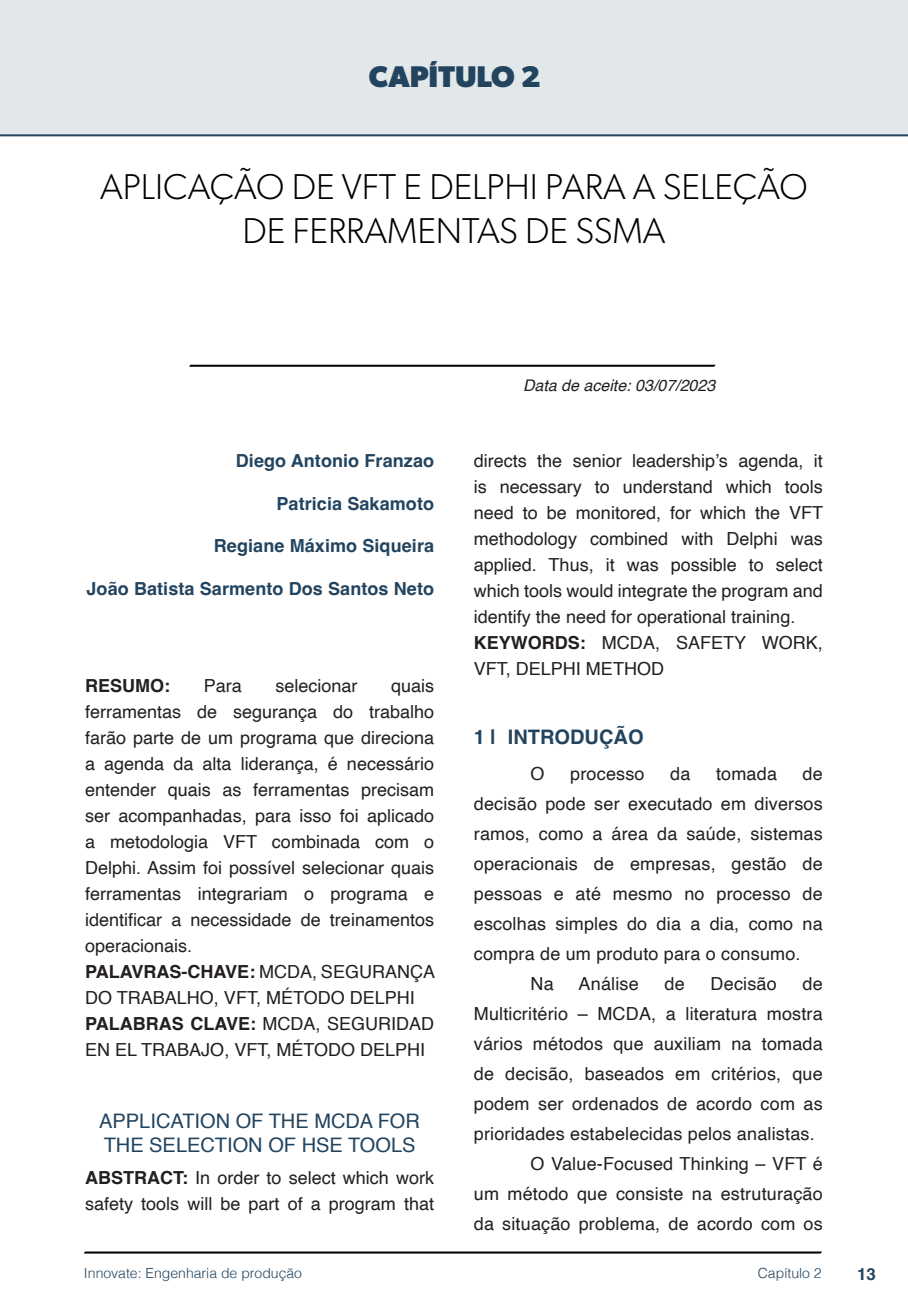
<style>
.page{position:relative;width:908px;height:1304px;background:#fff}
.page>*{position:absolute;margin:0;border:0;box-sizing:border-box;transform-origin:0 0}
.t1{font:300 36px/44px "Gibson";color:#000;text-align:center}
.t2{font:700 30px "Gibson";color:#23445f}
.t3{font:20px/24px "Helvetica";color:#23445f}
.t4{font:700 20px "Helvetica";color:#23445f}
.t5{font:18px/26px "Helvetica";color:#231f20}
.t6{font:700 18px "Helvetica";letter-spacing:.005em;color:#23445f}
.t7{font:700 18px "Helvetica";color:#231f20}
.t8{font:700 16.8px "Helvetica";color:#23445f}
.t9{font:italic 16px "Helvetica";color:#231f20}
.t10{font:300 14px "Helvetica";color:#23445f}
.s1{font-weight:700}
</style>
<div class="page">
<svg style="left:84px;top:1251px;width:737px;height:3px;background:#515151"></svg>
<svg style="left:189px;top:364px;width:526px;height:3px;background:#4f4f4f"></svg>
<div style="left:0;top:0;width:907px;height:136px;background:#e2e7e9"></div>
<div style="left:44px;top:72px;width:68px;height:61px;background:#e2e7e9"></div>
<h2 class="t2" style="left:369px;top:58px;width:173px">CAPÍTULO 2</h2>
<h1 class="t1" style="left:100px;top:164px;width:708px">APLICAÇÃO DE VFT E DELPHI PARA A SELEÇÃO<br>DE FERRAMENTAS DE SSMA</h1>
<p class="t6" style="left:236px;top:450px;width:200px">Diego Antonio Franzao</p>
<p class="t6" style="left:276px;top:492px;width:159px">Patricia Sakamoto</p>
<p class="t6" style="left:214px;top:535px;width:222px">Regiane Máximo Siqueira</p>
<p class="t6" style="left:86px;top:578px;width:349px">João Batista Sarmento Dos Santos Neto</p>
<p class="t7" style="left:85px;top:675px;width:86px">RESUMO:</p>
<p class="t5" style="left:204px;top:674px;width:40px">Para</p>
<p class="t5" style="left:275px;top:674px;width:84px">selecionar</p>
<p class="t5" style="left:85px;top:674px;width:351px;text-indent:306px">quais ferramentas de segurança do trabalho farão parte de um programa que direciona a agenda da alta liderança, é necessário entender quais as ferramentas precisam ser acompanhadas, para isso foi aplicado a metodologia VFT combinada com o Delphi. Assim foi possível selecionar quais ferramentas integrariam o programa e identificar a necessidade de treinamentos operacionais.<br><span class="s1">PALAVRAS-CHAVE:</span> MCDA, SEGURANÇA DO TRABALHO, VFT, MÉTODO DELPHI <span class="s1">PALABRAS CLAVE:</span> MCDA, SEGURIDAD EN EL TRABAJO, VFT, MÉTODO DELPHI</p>
<p class="t3" style="left:99px;top:1110px;width:322px">APPLICATION OF THE MCDA FOR<br>THE SELECTION OF HSE TOOLS</p>
<p class="t5" style="left:85px;top:1165px;width:350px"><span class="s1">ABSTRACT:</span> In order to select which work safety tools will be part of a program that</p>
<p class="t9" style="left:523px;top:373px;width:194px">Data de aceite: 03/07/2023</p>
<p class="t5" style="left:473px;top:448px;width:351px">directs the senior leadership’s agenda, it is necessary to understand which tools need to be monitored, for which the VFT methodology combined with Delphi was applied. Thus, it was possible to select which tools would integrate the program and identify the need for operational training.<br><span class="s1">KEYWORDS:</span> MCDA, SAFETY WORK, VFT, DELPHI METHOD</p>
<p class="t4" style="left:473px;top:725px;width:171px">1 | INTRODUÇÃO</p>
<p class="t5" style="left:530px;top:761px;width:16px">O</p>
<p class="t5" style="left:570px;top:761px;width:76px">processo</p>
<p class="t5" style="left:670px;top:761px;width:22px">da</p>
<p class="t5" style="left:715px;top:761px;width:62px">tomada</p>
<p class="t5" style="left:802px;top:761px;width:22px">de</p>
<p class="t5" style="left:473px;top:791px;width:350px">decisão pode ser executado em diversos</p>
<p class="t5" style="left:473px;top:821px;width:350px">ramos, como a área da saúde, sistemas</p>
<p class="t5" style="left:473px;top:851px;width:350px">operacionais de empresas, gestão de</p>
<p class="t5" style="left:473px;top:881px;width:350px">pessoas e até mesmo no processo de</p>
<p class="t5" style="left:473px;top:911px;width:350px">escolhas simples do dia a dia, como na</p>
<p class="t5" style="left:473px;top:941px;width:328px">compra de um produto para o consumo.</p>
<p class="t5" style="left:530px;top:971px;width:25px">Na</p>
<p class="t5" style="left:578px;top:971px;width:62px">Análise</p>
<p class="t5" style="left:664px;top:971px;width:22px">de</p>
<p class="t5" style="left:710px;top:971px;width:68px">Decisão</p>
<p class="t5" style="left:802px;top:971px;width:22px">de</p>
<p class="t5" style="left:473px;top:1001px;width:350px">Multicritério – MCDA, a literatura mostra</p>
<p class="t5" style="left:473px;top:1031px;width:350px">vários métodos que auxiliam na tomada</p>
<p class="t5" style="left:473px;top:1061px;width:350px">de decisão, baseados em critérios, que</p>
<p class="t5" style="left:473px;top:1091px;width:350px">podem ser ordenados de acordo com as</p>
<p class="t5" style="left:473px;top:1121px;width:342px">prioridades estabelecidas pelos analistas.</p>
<p class="t5" style="left:530px;top:1151px;width:293px">O Value-Focused Thinking – VFT é</p>
<p class="t5" style="left:473px;top:1181px;width:350px">um método que consiste na estruturação</p>
<p class="t5" style="left:473px;top:1211px;width:350px">da situação problema, de acordo com os</p>
<p class="t10" style="left:84px;top:1261px;width:219px">Innovate: Engenharia de produção</p>
<p class="t10" style="left:757px;top:1261px;width:65px">Capítulo 2</p>
<p class="t8" style="left:856px;top:1264px;width:20px">13</p>
</div>
